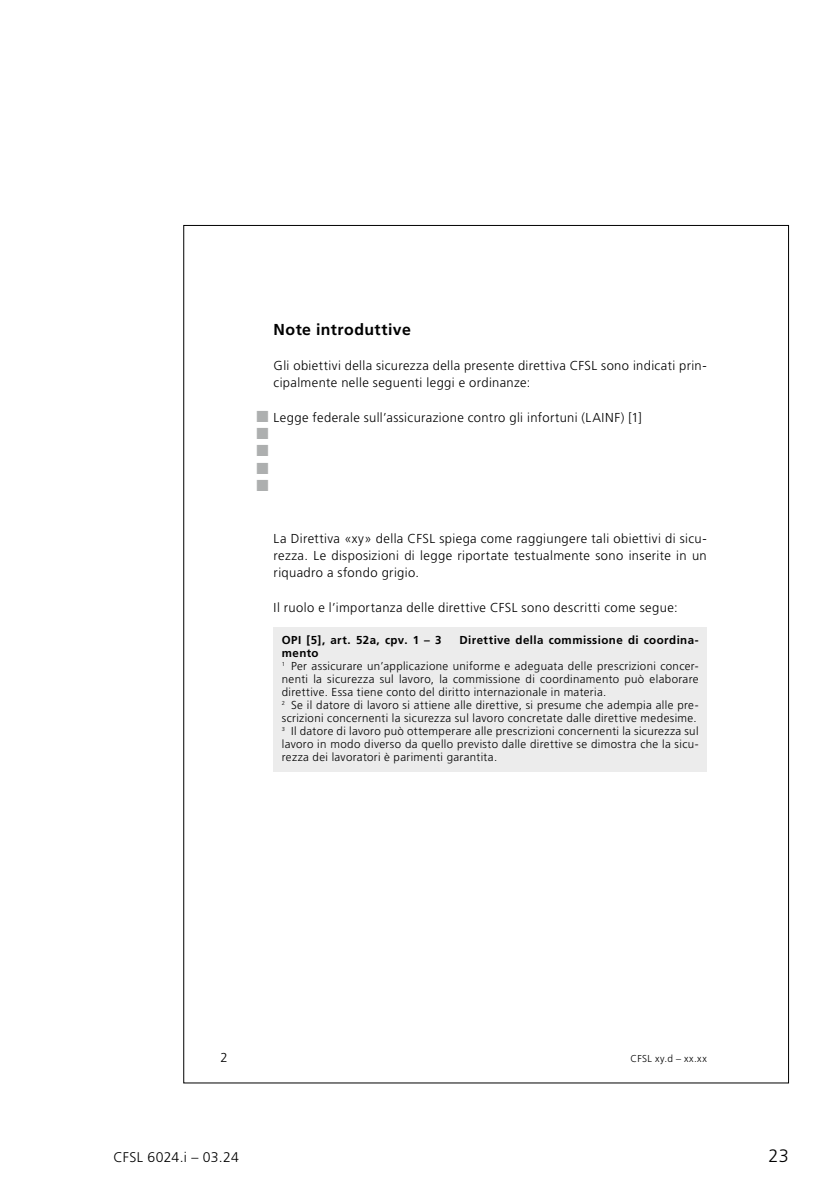
<style>
.page{position:relative;width:840px;height:1191px;background:#fff}
.page>*{position:absolute;margin:0;border:0;box-sizing:border-box;transform-origin:0 0}
.t1{font:300 18px "Frutiger LT Std";color:#000}
.t2{font:16px/17.2px "Zapf Dingbats";color:#adafaf;text-align:justify}
.t3{font:700 15.8px "Frutiger LT Std";letter-spacing:.025em;color:#000}
.t4{font:300 14px "Frutiger LT Std";letter-spacing:.015em;color:#000}
.t5{font:300 13px/17.2px "Frutiger LT Std";letter-spacing:.03em;color:#000}
.t6{font:300 11.6px/13px "Frutiger LT Std";letter-spacing:.03em;color:#000}
.t7{font:700 11.6px "Frutiger LT Std";letter-spacing:.035em;color:#000}
.t8{font:300 10px "Frutiger LT Std";letter-spacing:.05em;color:#000}
.s1{color:#adafaf}
.s2{font-weight:700}
</style>
<div class="page">
<div style="left:273px;top:627px;width:433px;height:144px;background:#ececec"></div>
<h3 class="t3" style="left:273px;top:320px;width:139px">Note introduttive</h3>
<p class="t5" style="left:273px;top:357px;width:434px">Gli obiettivi della sicurezza della presente direttiva CFSL sono indicati prin&shy;cipalmente nelle seguenti leggi e ordinanze:</p>
<p class="t5" style="left:256px;top:409px;width:387px"><span class="s1">■</span> Legge federale sull’assicurazione contro gli infortuni (LAINF) [1]</p>
<h2 class="t2" style="left:256px;top:425px;width:14px">■ ■ ■ ■</h2>
<p class="t5" style="left:273px;top:530px;width:434px;text-align:justify">La Direttiva «xy» della CFSL spiega come raggiungere tali obiettivi di sicu&shy;rezza. Le disposizioni di legge riportate testualmente sono inserite in un riquadro a sfondo grigio.</p>
<p class="t5" style="left:273px;top:599px;width:405px">Il ruolo e l’importanza delle direttive CFSL sono descritti come segue:</p>
<p class="t7" style="left:281px;top:633px;width:161px">OPI [5], art. 52a, cpv. 1 – 3</p>
<p class="t7" style="left:459px;top:633px;width:240px">Direttive della commissione di coordina-</p>
<p class="t6" style="left:281px;top:646px;width:418px"><span class="s2">mento<br></span><sup>1</sup> Per assicurare un’applicazione uniforme e adeguata delle prescrizioni concer&shy;nenti la sicurezza sul lavoro, la commissione di coordinamento può elaborare direttive. Essa tiene conto del diritto internazionale in materia.<br><sup>2</sup> Se il datore di lavoro si attiene alle direttive, si presume che adempia alle pre&shy;scrizioni concernenti la sicurezza sul lavoro concretate dalle direttive medesime.<br><sup>3</sup> Il datore di lavoro può ottemperare alle prescrizioni concernenti la sicurezza sul lavoro in modo diverso da quello previsto dalle direttive se dimostra che la sicu&shy;rezza dei lavoratori è parimenti garantita.</p>
<p class="t5" style="left:220px;top:1049px;width:9px">2</p>
<p class="t8" style="left:630px;top:1052px;width:78px">CFSL xy.d – xx.xx</p>
<p class="t4" style="left:113px;top:1149px;width:127px">CFSL 6024.i – 03.24</p>
<h1 class="t1" style="left:768px;top:1145px;width:22px">23</h1>
</div>
